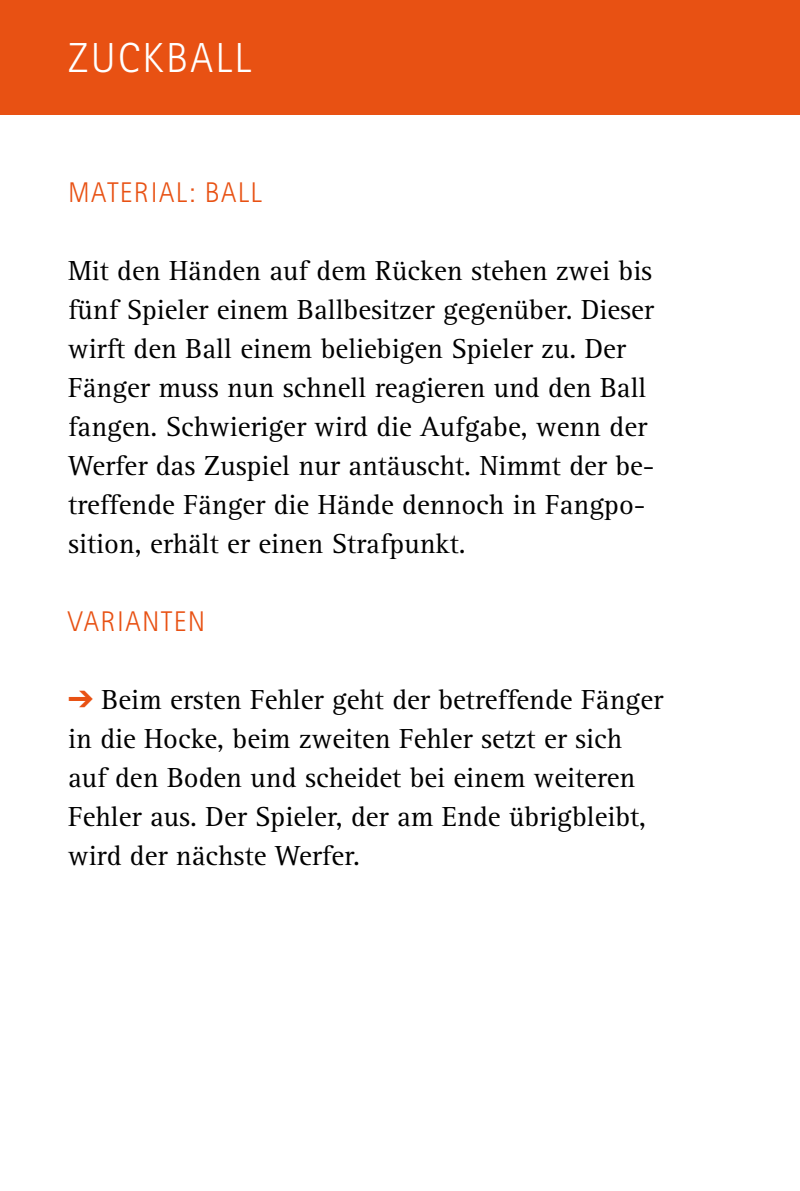
<style>
.page{position:relative;width:800px;height:1191px;background:#fff}
.page>*{position:absolute;margin:0;border:0;box-sizing:border-box;transform-origin:0 0}
.H1{font:300 42px "Rotis Sans Serif Std";letter-spacing:.06em;color:#fff}
.Copy{font:28.5px/39px "Rotis Serif Std";color:#000}
.Pfeil_Anstrich_orang{font:28.5px/39px "Rotis Serif Std";color:#000}
.H2_orange{font:300 28.5px "Rotis Sans Serif Std";letter-spacing:.05em;color:#e85113}
.s1{color:#e85113}
</style>
<div class="page">
<div style="left:0;top:0;width:799px;height:115px;background:#e85113"></div>
<h2 class="H1" style="left:68px;top:34px;width:184px">ZUCKBALL</h2>
<h3 class="H2_orange" style="left:68px;top:176px;width:195px">MATERIAL: BALL</h3>
<p class="Copy" style="left:68px;top:252px;width:587px">Mit den Händen auf dem Rücken stehen zwei bis fünf Spieler einem Ballbesitzer gegenüber. Dieser wirft den Ball einem beliebigen Spieler zu. Der Fänger muss nun schnell reagieren und den Ball fangen. Schwieriger wird die Aufgabe, wenn der Werfer das Zuspiel nur antäuscht. Nimmt der be&shy;treffende Fänger die Hände dennoch in Fangpo&shy;sition, erhält er einen Strafpunkt.</p>
<h3 class="H2_orange" style="left:68px;top:605px;width:138px">VARIANTEN</h3>
<p class="Pfeil_Anstrich_orang" style="left:68px;top:681px;width:596px"><span class="s1">➔</span> Beim ersten Fehler geht der betreffende Fänger in die Hocke, beim zweiten Fehler setzt er sich auf den Boden und scheidet bei einem weiteren Fehler aus. Der Spieler, der am Ende übrigbleibt, wird der nächste Werfer.</p>
</div>
